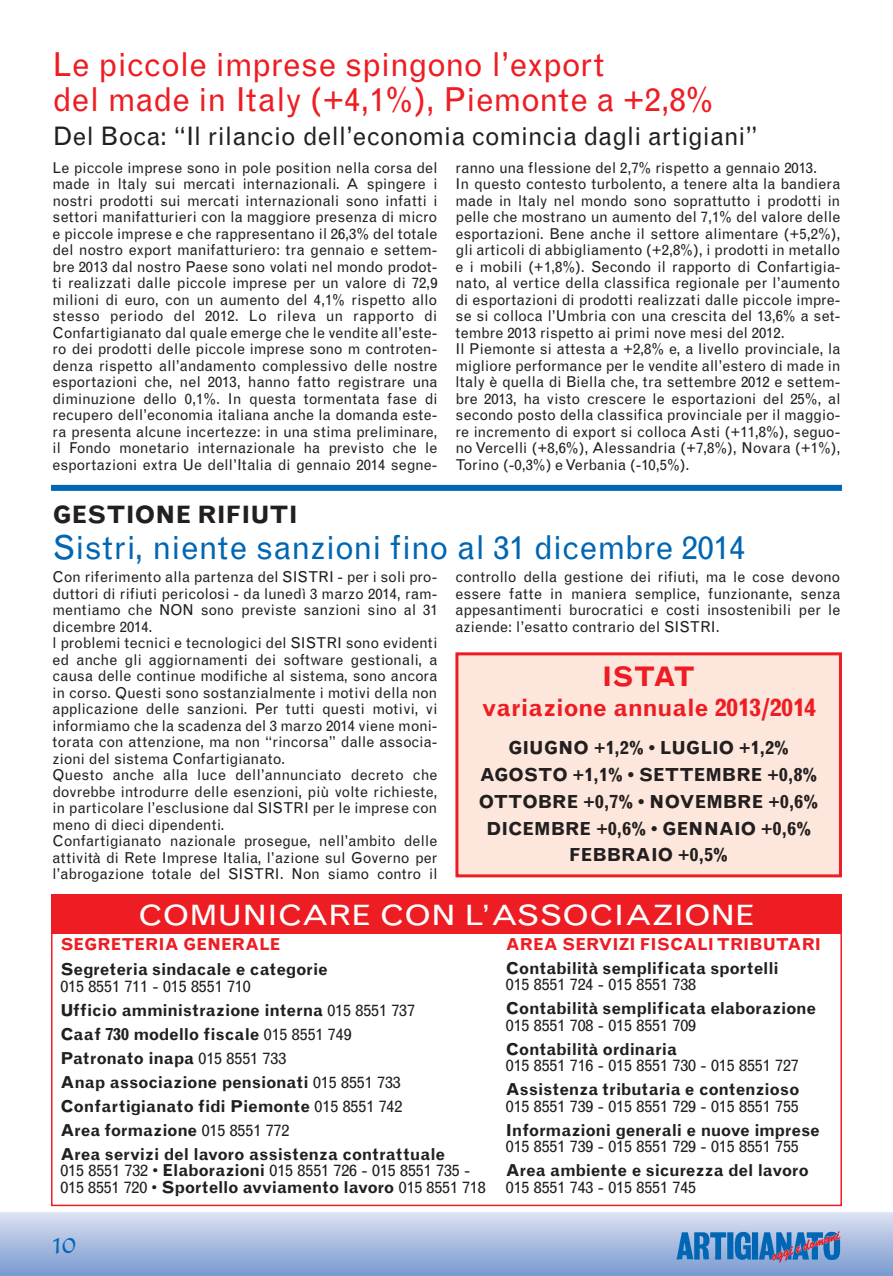
<style>
.page{position:relative;width:893px;height:1276px;background:#fff}
.page>*{position:absolute;margin:0;border:0;box-sizing:border-box;transform-origin:0 0}
.t1{font:33px/34.5px "Grotesque";letter-spacing:-.01em;color:#ee1d23}
.t2{font:33px "Grotesque";color:#0166b3}
.t3{font:30px "Duc De Berry";color:#0166b3}
.t4{font:28.05px "Grotesque";color:#fff;scale:1.18 1}
.t5{font:700 27px "Grotesque";letter-spacing:-.045em;color:#ee1d23}
.t6{font:25.5px "Grotesque";letter-spacing:-.005em;color:#231f20}
.t7{font:700 24px "Grotesque";color:#ee1d23}
.t8{font:700 24px "Grotesque";color:#231f20}
.t9{font:700 18px/26.7px "Grotesque";color:#231f20;text-align:center}
.t10{font:700 16.5px/24px "Grotesque";color:#231f20}
.t11{font:16.5px/16.5px "Grotesque";color:#231f20}
.t12{font:700 16.5px "Grotesque";color:#ee1d23}
.t13{font:15px/16.5px "Grotesque";color:#231f20;text-align:justify}
.s1{font-weight:400}
.s2{font-weight:700}
</style>
<div class="page">
<div style="left:0;top:1212px;width:893px;height:64px;background:linear-gradient(to bottom,#dce2f2,#799acf)"></div>
<img style="left:676px;top:1229px;width:11px;height:34px">
<img style="left:687px;top:1229px;width:155px;height:34px">
<div style="left:51px;top:894px;width:791px;height:39px;background:#ee1d23"></div>
<div style="left:458px;top:655px;width:381px;height:219px;background:#fde7dc"></div>
<div style="left:455px;top:652px;width:387px;height:225px;border:3px solid #ee1d23"></div>
<div style="left:51px;top:485px;width:791px;height:6px;background:#0166b3"></div>
<h1 class="t1" style="left:53px;top:50px;width:663px">Le piccole imprese spingono l’export<br>del made in Italy (+4,1%), Piemonte a +2,8%</h1>
<h3 class="t6" style="left:53px;top:127px;width:707px">Del Boca: “Il rilancio dell’economia comincia dagli artigiani”</h3>
<p class="t13" style="left:53px;top:160px;width:387px">Le piccole imprese sono in pole position nella corsa del made in ltaly sui mercati internazionali. A spingere i nostri prodotti sui mercati internazionali sono infatti i settori manifatturieri con la maggiore presenza di micro e piccole imprese e che rappresentano il 26,3% del totale del nostro export manifatturiero: tra gennaio e settem&shy;bre 2013 dal nostro Paese sono volati nel mondo prodot&shy;ti realizzati dalle piccole imprese per un valore di 72,9 milioni di euro, con un aumento del 4,1% rispetto allo stesso periodo del 2012. Lo rileva un rapporto di Confartigianato dal quale emerge che le vendite all’este&shy;ro dei prodotti delle piccole imprese sono m controten&shy;denza rispetto all’andamento complessivo delle nostre esportazioni che, nel 2013, hanno fatto registrare una diminuzione dello 0,1%. In questa tormentata fase di recupero dell’economia italiana anche la domanda este&shy;ra presenta alcune incertezze: in una stima preliminare, il Fondo monetario internazionale ha previsto che le esportazioni extra Ue dell’Italia di gennaio 2014 segne-</p>
<p class="t13" style="left:455px;top:160px;width:387px;text-align:left">ranno una flessione del 2,7% rispetto a gennaio 2013.<br>In questo contesto turbolento, a tenere alta la bandiera made in ltaly nel mondo sono soprattutto i prodotti in pelle che mostrano un aumento del 7,1% del valore delle esportazioni. Bene anche il settore alimentare (+5,2%), gli articoli di abbigliamento (+2,8%), i prodotti in metallo e i mobili (+1,8%). Secondo il rapporto di Confarti gia - nato, al vertice della classifica regionale per l’aumento di esportazioni di prodotti realizzati dalle piccole impre&shy;se si colloca l’Umbria con una crescita del 13,6% a set&shy;tembre 2013 rispetto ai primi nove mesi del 2012.<br>Il Piemonte si attesta a +2,8% e, a livello provinciale, la migliore performance per le vendite all’estero di made in ltaly è quella di Biella che, tra settembre 2012 e settem&shy;bre 2013, ha visto crescere le esportazioni del 25%, al secondo posto della classifica provinciale per il maggio&shy;re incremento di export si colloca Asti (+11,8%), seguo&shy;no Vercelli (+8,6%), Alessandria (+7,8%), Novara (+1%), Torino (-0,3%) e Verbania (-10,5%).</p>
<h3 class="t8" style="left:53px;top:505px;width:247px">GESTIONE RIFIUTI</h3>
<h1 class="t2" style="left:53px;top:535px;width:694px">Sistri, niente sanzioni fino al 31 dicembre 2014</h1>
<p class="t13" style="left:53px;top:570px;width:387px;text-align:left">Con riferimento alla partenza del SISTRI - per i soli pro&shy;duttori di rifiuti pericolosi - da lunedì 3 marzo 2014, ram&shy;mentiamo che NON sono previste sanzioni sino al 31 dicembre 2014.<br>l problemi tecnici e tecnologici del SISTRI sono evidenti ed anche gli aggiornamenti dei software gestionali, a causa delle continue modifiche al sistema, sono ancora in corso. Questi sono sostanzialmente i motivi della non applicazione delle sanzioni. Per tutti questi motivi, vi informiamo che la scadenza del 3 marzo 2014 viene moni&shy;torata con attenzione, ma non “rincorsa” dalle associa&shy;zioni del sistema Confartigianato.<br>Questo anche alla luce dell’annunciato decreto che dovrebbe introdurre delle esenzioni, più volte richieste, in particolare l’esclusione dal SISTRI per le imprese con meno di dieci dipendenti.<br>Confartigianato nazionale prosegue, nell’ambito delle attività di Rete Imprese Italia, l’azione sul Governo per l’abrogazione totale del SISTRI. Non siamo contro il</p>
<p class="t13" style="left:455px;top:570px;width:387px">controllo della gestione dei rifiuti, ma le cose devono essere fatte in maniera semplice, funzionante, senza appesantimenti burocratici e costi insostenibili per le aziende: l’esatto contrario del SISTRI.</p>
<h3 class="t4" style="left:138px;top:904px;width:524px">COMUNICARE CON L’ASSOCIAZIONE</h3>
<p class="t12" style="left:60px;top:937px;width:222px">SEGRETERIA GENERALE</p>
<p class="t10" style="left:60px;top:958px;width:269px">Segreteria sindacale e categorie</p>
<p class="t10" style="left:60px;top:975px;width:386px"><span class="s1">015 8551 711 - 015 8551 710<br></span>Ufficio amministrazione interna <span class="s1">015 8551 737<br></span>Caaf 730 modello fiscale <span class="s1">015 8551 749<br></span>Patronato inapa <span class="s1">015 8551 733<br></span>Anap associazione pensionati <span class="s1">015 8551 733<br></span>Confartigianato fidi Piemonte <span class="s1">015 8551 742<br></span>Area formazione <span class="s1">015 8551 772<br></span>Area servizi del lavoro assistenza contrattuale</p>
<p class="t11" style="left:60px;top:1163px;width:427px">015 8551 732 • <span class="s2">Elaborazioni</span> 015 8551 726 - 015 8551 735 -<br>015 8551 720 • <span class="s2">Sportello avviamento lavoro</span> 015 8551 718</p>
<h3 class="t5" style="left:602px;top:666px;width:95px">ISTAT</h3>
<h3 class="t7" style="left:481px;top:698px;width:336px">variazione annuale 2013/2014</h3>
<p class="t9" style="left:479px;top:736px;width:341px">GIUGNO +1,2% • LUGLIO +1,2%<br>AGOSTO +1,1% • SETTEMBRE +0,8%<br>OTTOBRE +0,7% • NOVEMBRE +0,6%<br>DICEMBRE +0,6% • GENNAIO +0,6%<br>FEBBRAIO +0,5%</p>
<p class="t12" style="left:506px;top:937px;width:317px">AREA SERVIZI FISCALI TRIBUTARI</p>
<p class="t10" style="left:506px;top:957px;width:274px">Contabilità semplificata sportelli</p>
<p class="t11" style="left:506px;top:977px;width:192px">015 8551 724 - 015 8551 738</p>
<p class="t10" style="left:506px;top:997px;width:312px">Contabilità semplificata elaborazione</p>
<p class="t11" style="left:506px;top:1018px;width:192px">015 8551 708 - 015 8551 709</p>
<p class="t10" style="left:506px;top:1038px;width:173px">Contabilità ordinaria</p>
<p class="t11" style="left:506px;top:1058px;width:295px">015 8551 716 - 015 8551 730 - 015 8551 727</p>
<p class="t10" style="left:506px;top:1078px;width:295px">Assistenza tributaria e contenzioso</p>
<p class="t11" style="left:506px;top:1099px;width:295px">015 8551 739 - 015 8551 729 - 015 8551 755</p>
<p class="t10" style="left:506px;top:1119px;width:316px">Informazioni generali e nuove imprese</p>
<p class="t11" style="left:506px;top:1139px;width:295px">015 8551 739 - 015 8551 729 - 015 8551 755</p>
<p class="t10" style="left:506px;top:1159px;width:305px">Area ambiente e sicurezza del lavoro</p>
<p class="t11" style="left:506px;top:1180px;width:192px">015 8551 743 - 015 8551 745</p>
<h2 class="t3" style="left:53px;top:1230px;width:25px">10</h2>
</div>
